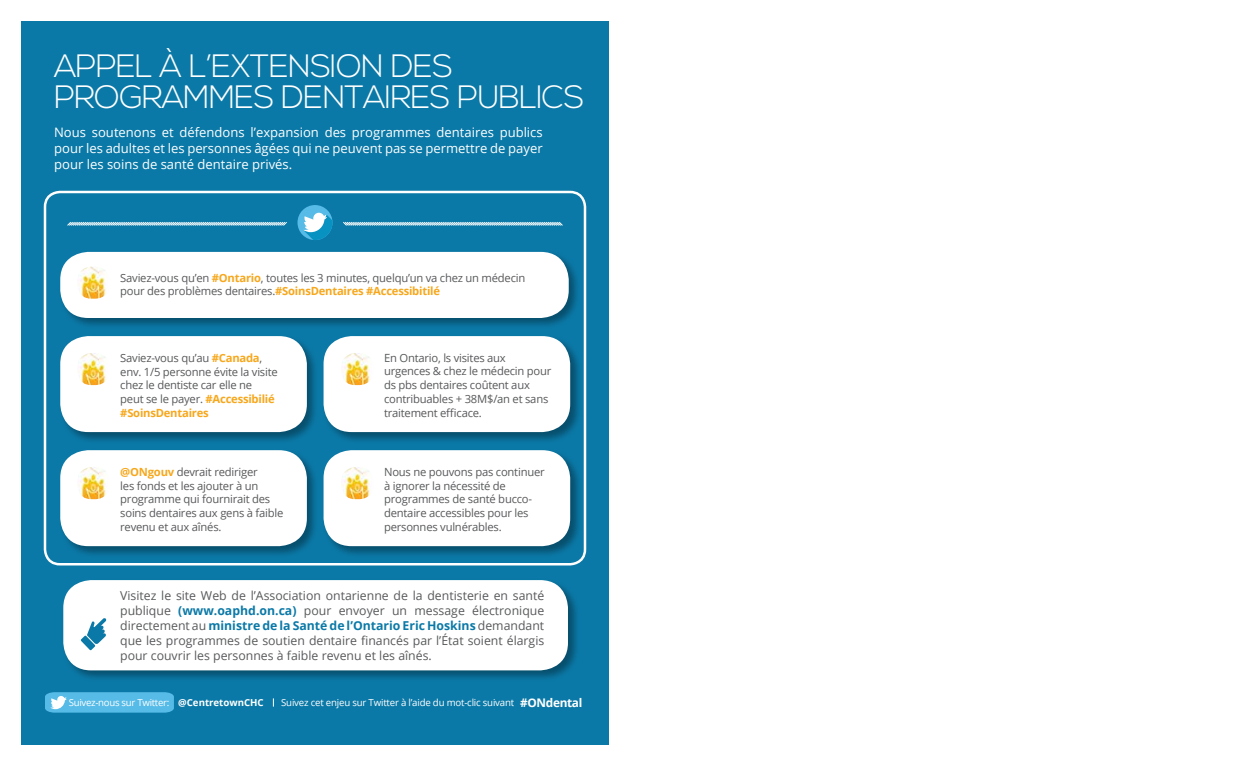
<style>
.page{position:relative;width:1260px;height:765px;background:#fff}
.page>*{position:absolute;margin:0;border:0;box-sizing:border-box;transform-origin:0 0}
.t1{font:300 32.38px "Nexa";letter-spacing:-.03em;color:#fff}
.t2{font:13px/16px "Open Sans";color:#fff;text-align:justify}
.t3{font:12.25px/15px "Open Sans";color:#58595b;text-align:justify}
.t4{font:700 11.88px "Open Sans";letter-spacing:-.03em;color:#fff}
.t5{font:11.25px/13.8px "Open Sans";letter-spacing:-.02em;color:#58595b}
.t6{font:9.62px "Open Sans";letter-spacing:-.02em;color:#fff}
.s1{font-weight:700;color:#f7a71b}
.s2{font-weight:700;color:#0b79a7}
.s3{font-weight:700}
</style>
<div class="page">
<div style="left:21px;top:21px;width:588px;height:724px;background:#0b79a7"></div>
<svg style="left:45px;top:692px;width:129px;height:21px;background:#5bbbe5"></svg>
<div style="left:62px;top:578px;width:518px;height:104px;background:#000;opacity:.35"></div>
<div style="left:63px;top:580px;width:505px;height:90px;background:#fff;border-radius:28px"></div>
<svg style="left:81px;top:618px;width:25px;height:32px"></svg>
<div style="left:44px;top:191px;width:542px;height:375px;border:2px solid #fff;border-radius:15px"></div>
<div style="left:58px;top:250px;width:522px;height:80px;background:#000;opacity:.35"></div>
<div style="left:60px;top:252px;width:509px;height:66px;background:#fff;border-radius:28px"></div>
<div style="left:58px;top:334px;width:261px;height:110px;background:#000;opacity:.35"></div>
<div style="left:60px;top:336px;width:247px;height:96px;background:#fff;border-radius:28px"></div>
<div style="left:58px;top:448px;width:261px;height:110px;background:#000;opacity:.35"></div>
<div style="left:60px;top:450px;width:247px;height:96px;background:#fff;border-radius:28px"></div>
<div style="left:322px;top:334px;width:260px;height:110px;background:#000;opacity:.35"></div>
<div style="left:324px;top:336px;width:246px;height:96px;background:#fff;border-radius:28px"></div>
<div style="left:322px;top:448px;width:260px;height:110px;background:#000;opacity:.35"></div>
<div style="left:324px;top:450px;width:246px;height:96px;background:#fff;border-radius:28px"></div>
<div style="left:298px;top:205px;width:34px;height:35px;background:#56bbe7;border-radius:50%"></div>
<svg style="left:303px;top:213px;width:29px;height:27px"></svg>
<svg style="left:67px;top:222px;width:220px;height:4px"></svg>
<svg style="left:343px;top:222px;width:220px;height:4px"></svg>
<img style="left:78px;top:267px;width:28px;height:32px">
<img style="left:78px;top:353px;width:28px;height:32px">
<img style="left:78px;top:467px;width:28px;height:32px">
<img style="left:341px;top:353px;width:29px;height:32px">
<img style="left:341px;top:467px;width:29px;height:32px">
<h1 class="t1" style="left:54px;top:48px;width:41px">APPEL</h1>
<h1 class="t1" style="left:160px;top:48px;width:72px">À L’EXTENSION</h1>
<h1 class="t1" style="left:391px;top:48px;width:21px">DES</h1>
<h1 class="t1" style="left:54px;top:78px;width:22px">PRO</h1>
<h1 class="t1" style="left:119px;top:78px;width:182px">GRAMMES DENTAIRES</h1>
<h1 class="t1" style="left:457px;top:78px;width:19px">PUBLICS</h1>
<p class="t2" style="left:54px;top:124px;width:490px">Nous soutenons et défendons l’expansion des programmes dentaires publics pour les adultes et les personnes âgées qui ne peuvent pas se permettre de payer pour les soins de santé dentaire privés.</p>
<p class="t5" style="left:120px;top:270px;width:407px">Saviez-vous qu’en <span class="s1">#Ontario</span>, toutes les 3 minutes, quelqu’un va chez un médecin pour des problèmes dentaires.<span class="s1">#SoinsDentaires #Accessibitilé</span></p>
<p class="t5" style="left:120px;top:351px;width:159px">Saviez-vous qu’au <span class="s1">#Canada</span>, env. 1/5 personne évite la visite chez le dentiste car elle ne peut se le payer. <span class="s1">#Accessibilié #SoinsDentaires</span></p>
<p class="t5" style="left:120px;top:465px;width:165px"><span class="s1">@ONgouv</span> devrait rediriger<br>les fonds et les ajouter à un programme qui fournirait des soins dentaires aux gens à faible revenu et aux aînés.</p>
<p class="t5" style="left:384px;top:350px;width:169px">En Ontario, ls visites aux urgences &amp; chez le médecin pour ds pbs dentaires coûtent aux contribuables + 38M$/an et sans traitement efficace.</p>
<p class="t5" style="left:384px;top:465px;width:162px">Nous ne pouvons pas continuer à ignorer la nécessité de programmes de santé bucco&shy;dentaire accessibles pour les personnes vulnérables.</p>
<p class="t3" style="left:120px;top:588px;width:426px">Visitez le site Web de l’Association ontarienne de la dentisterie en santé publique <span class="s2">(www.oaphd.on.ca)</span> pour envoyer un message électronique directement au <span class="s2">ministre de la Santé de l’Ontario Eric Hoskins</span> demandant que les programmes de soutien dentaire financés par l’État soient élargis pour couvrir les personnes à faible revenu et les aînés.</p>
<p class="t4" style="left:520px;top:694px;width:64px">#ONdental</p>
<p class="t6" style="left:69px;top:696px;width:197px">Suivez-nous sur Twitter: <span class="s3">@CentretownCHC</span></p>
<p class="t6" style="left:281px;top:696px;width:235px">Suivez cet enjeu sur Twitter à l’aide du mot-clic suivant</p>
</div>
